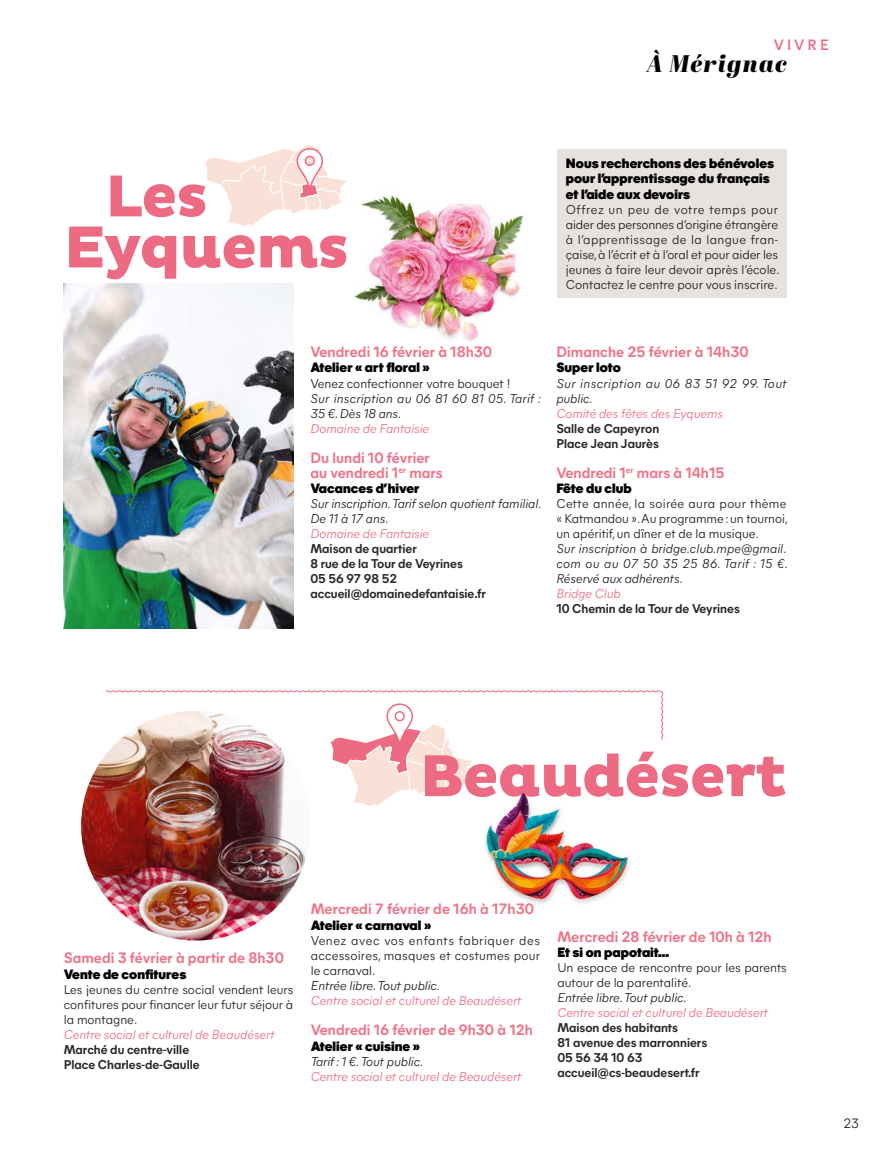
<style>
.page{position:relative;width:893px;height:1149px;background:#fff}
.page>*{position:absolute;margin:0;border:0;box-sizing:border-box;transform-origin:0 0}
.t1{font:800 60px/51px "Pluto";letter-spacing:-.02em;color:#ed6a83}
.t2{font:italic 24px "Abril Fatface";letter-spacing:.05em;color:#000}
.t3{font:700 15px/15px "Mier A";letter-spacing:.005em;color:#ee7389}
.t4{font:600 15px "Mier A";letter-spacing:.2em;color:#ed6a83}
.t5{font:900 13.5px/15.8px "Mier A";letter-spacing:.005em;color:#000}
.t6{font:13.5px "Mier A";color:#282827}
.t7{font:12.75px/15px "Mier A";color:#282827}
.t8{font:700 12.75px/15px "Mier A";color:#282827}
.t9{font:italic 12.75px "Mier A";color:#ee7389}
.t10{font:italic 12.75px/15px "Mier A";color:#282827}
.t11{font:italic 12.75px/15px "Mier A";letter-spacing:.025em;color:#282827}
.t12{font:italic 12.75px/15px "Mier A";letter-spacing:.035em;color:#282827}
</style>
<div class="page">
<img style="left:354px;top:195px;width:171px;height:147px">
<img style="left:484px;top:807px;width:147px;height:97px">
<img style="left:64px;top:283px;width:230px;height:345px">
<svg style="left:205px;top:145px;width:141px;height:81px"></svg>
<svg style="left:106px;top:690px;width:557px;height:117px"></svg>
<div style="left:557px;top:149px;width:230px;height:148px;background:#e7e2e0"></div>
<img style="left:81px;top:710px;width:230px;height:230px;border-radius:115px">
<p class="t4" style="left:774px;top:33px;width:57px">VIVRE</p>
<h2 class="t2" style="left:647px;top:46px;width:141px">À Mérignac</h2>
<h1 class="t1" style="left:64px;top:172px;width:287px;text-indent:41px">Les<br>Eyquems</h1>
<p class="t5" style="left:566px;top:154px;width:210px">Nous recherchons des bénévoles pour l’apprentissage du français et l’aide aux devoirs</p>
<p class="t7" style="left:566px;top:201px;width:215px">Offrez un peu de votre temps pour aider des personnes d’origine étrangère à l’apprentissage de la langue fran&shy;çaise, à l’écrit et à l’oral et pour aider les jeunes à faire leur devoir après l’école.<br>Contactez le centre pour vous inscrire.</p>
<p class="t3" style="left:310px;top:343px;width:183px">Vendredi 16 février à 18h30</p>
<p class="t5" style="left:310px;top:359px;width:121px">Atelier « art floral »</p>
<p class="t7" style="left:310px;top:374px;width:202px">Venez confectionner votre bouquet !</p>
<p class="t11" style="left:310px;top:389px;width:232px">Sur inscription au 06 81 60 81 05. Tarif :<br>35 €. Dès 18 ans.</p>
<p class="t9" style="left:310px;top:418px;width:120px">Domaine de Fantaisie</p>
<p class="t3" style="left:310px;top:448px;width:134px">Du lundi 10 février au vendredi 1<sup>er</sup> mars</p>
<p class="t5" style="left:310px;top:479px;width:110px">Vacances d’hiver</p>
<p class="t10" style="left:310px;top:495px;width:233px">Sur inscription. Tarif selon quotient familial.<br>De 11 à 17 ans.</p>
<p class="t9" style="left:310px;top:524px;width:120px">Domaine de Fantaisie</p>
<p class="t8" style="left:310px;top:540px;width:177px">Maison de quartier<br>8 rue de la Tour de Veyrines<br>05 56 97 98 52 accueil@domainedefantaisie.fr</p>
<p class="t3" style="left:556px;top:343px;width:194px">Dimanche 25 février à 14h30</p>
<p class="t5" style="left:556px;top:359px;width:66px">Super loto</p>
<p class="t12" style="left:556px;top:374px;width:232px">Sur inscription au 06 83 51 92 99. Tout public.</p>
<p class="t9" style="left:556px;top:403px;width:168px">Comité des fêtes des Eyquems</p>
<p class="t8" style="left:556px;top:419px;width:104px">Salle de Capeyron<br>Place Jean Jaurès</p>
<p class="t3" style="left:556px;top:463px;width:170px">Vendredi 1<sup>er</sup> mars à 14h15</p>
<p class="t5" style="left:556px;top:479px;width:77px">Fête du club</p>
<p class="t7" style="left:556px;top:495px;width:233px">Cette année, la soirée aura pour thème « Katmandou ». Au programme: un tournoi, un apéritif, un dîner et de la musique.</p>
<p class="t10" style="left:556px;top:540px;width:233px">Sur inscription à bridge.club.mpe@gmail. com ou au 07 50 35 25 86. Tarif : 15 €.<br>Réservé aux adhérents.</p>
<p class="t9" style="left:556px;top:584px;width:66px">Bridge Club</p>
<p class="t8" style="left:556px;top:600px;width:185px">10 Chemin de la Tour de Veyrines</p>
<h1 class="t1" style="left:420px;top:752px;width:369px">Beaudésert</h1>
<p class="t3" style="left:64px;top:948px;width:222px">Samedi 3 février à partir de 8h30</p>
<p class="t5" style="left:64px;top:964px;width:124px">Vente de confitures</p>
<p class="t7" style="left:64px;top:980px;width:231px;text-align:justify">Les jeunes du centre social vendent leurs confitures pour financer leur futur séjour à la montagne.</p>
<p class="t9" style="left:64px;top:1024px;width:212px">Centre social et culturel de Beaudésert</p>
<p class="t8" style="left:64px;top:1040px;width:137px">Marché du centre-ville<br>Place Charles-de-Gaulle</p>
<p class="t3" style="left:311px;top:900px;width:225px">Mercredi 7 février de 16h à 17h30</p>
<p class="t5" style="left:311px;top:916px;width:122px">Atelier « carnaval »</p>
<p class="t7" style="left:311px;top:932px;width:231px;text-align:justify">Venez avec vos enfants fabriquer des accessoires, masques et costumes pour le carnaval.</p>
<p class="t10" style="left:311px;top:977px;width:131px">Entrée libre. Tout public.</p>
<p class="t9" style="left:311px;top:991px;width:212px">Centre social et culturel de Beaudésert</p>
<p class="t3" style="left:311px;top:1021px;width:224px">Vendredi 16 février de 9h30 à 12h</p>
<p class="t5" style="left:311px;top:1037px;width:111px">Atelier « cuisine »</p>
<p class="t10" style="left:311px;top:1052px;width:114px">Tarif: 1 €. Tout public.</p>
<p class="t9" style="left:311px;top:1066px;width:212px">Centre social et culturel de Beaudésert</p>
<p class="t3" style="left:557px;top:927px;width:216px">Mercredi 28 février de 10h à 12h</p>
<p class="t5" style="left:557px;top:943px;width:113px">Et si on papotait…</p>
<p class="t7" style="left:557px;top:959px;width:231px">Un espace de rencontre pour les parents autour de la parentalité.</p>
<p class="t10" style="left:557px;top:989px;width:131px">Entrée libre. Tout public.</p>
<p class="t9" style="left:557px;top:1003px;width:212px">Centre social et culturel de Beaudésert</p>
<p class="t8" style="left:557px;top:1019px;width:151px">Maison des habitants<br>81 avenue des marronniers<br>05 56 34 10 63 accueil@cs-beaudesert.fr</p>
<p class="t6" style="left:843px;top:1112px;width:17px">23</p>
</div>
